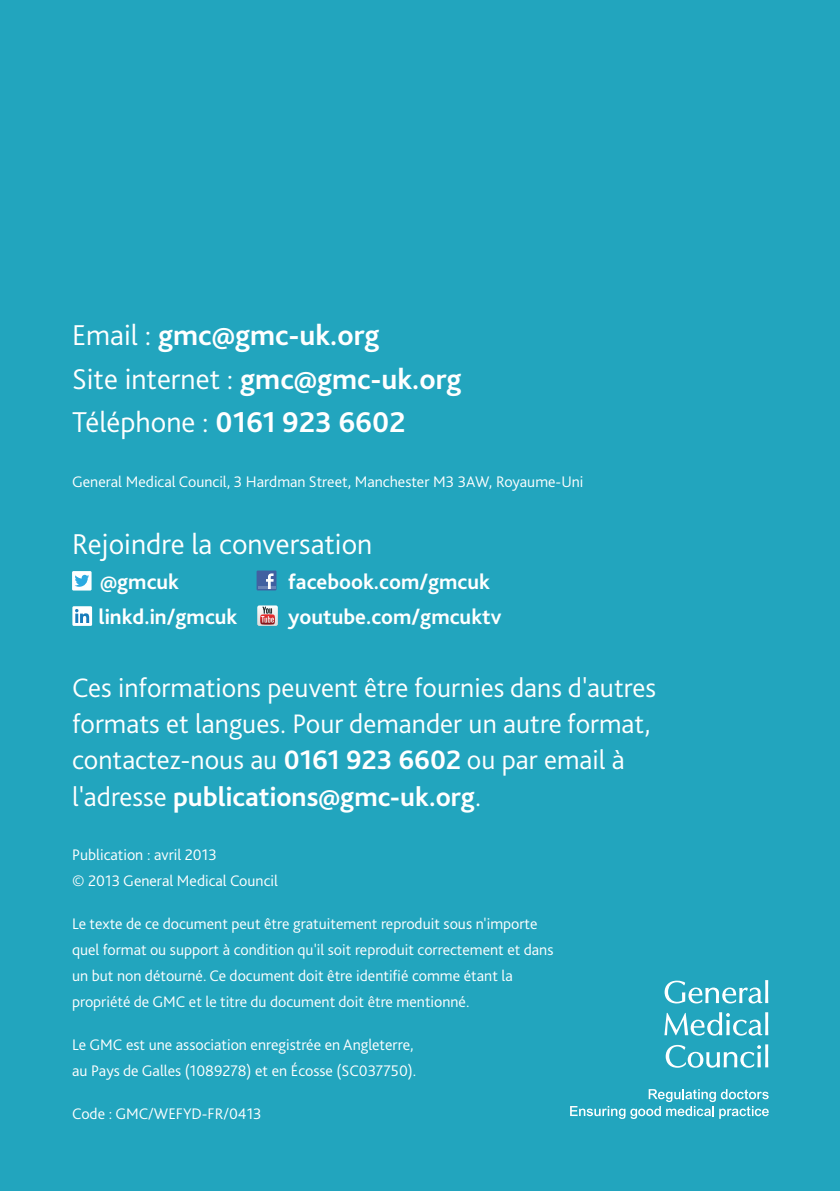
<style>
.page{position:relative;width:840px;height:1191px;background:#fff}
.page>*{position:absolute;margin:0;border:0;box-sizing:border-box;transform-origin:0 0}
.t1{font:700 30px/43.6px "Bliss 2";color:#fff}
.t2{font:300 30px "Bliss 2";color:#fff}
.t3{font:300 28px/36px "Bliss 2";color:#fff}
.t4{font:700 22px "Bliss 2";color:#fff}
.t5{font:300 16px/26px "Bliss 2";color:#fff}
.s1{font-weight:300}
.s2{font-weight:700}
</style>
<div class="page">
<div style="left:0;top:0;width:839px;height:1191px;background:#22a5be"></div>
<svg style="left:570px;top:1089px;width:198px;height:30px"></svg>
<svg style="left:664px;top:980px;width:103px;height:23px"></svg>
<svg style="left:664px;top:1012px;width:103px;height:23px"></svg>
<svg style="left:665px;top:1044px;width:102px;height:23px"></svg>
<svg style="left:72px;top:571px;width:19px;height:19px"></svg>
<div style="left:256px;top:570px;width:20px;height:20px;background:#4160a1"></div>
<hr style="left:258px;top:586px;width:17px;height:3px;background:#6a83b6">
<svg style="left:266px;top:573px;width:7px;height:16px"></svg>
<svg style="left:72px;top:606px;width:20px;height:20px"></svg>
<svg style="left:257px;top:605px;width:21px;height:21px"></svg>
<h1 class="t1" style="left:72px;top:312px;width:391px"><span class="s1">Email :</span> gmc@gmc-uk.org<br><span class="s1">Site internet :</span> gmc@gmc-uk.org<br><span class="s1">Téléphone :</span> 0161 923 6602</h1>
<p class="t5" style="left:72px;top:468px;width:512px">General Medical Council, 3 Hardman Street, Manchester M3 3AW, Royaume-Uni</p>
<h1 class="t2" style="left:72px;top:525px;width:301px">Rejoindre la conversation</h1>
<h3 class="t4" style="left:100px;top:568px;width:80px">@gmcuk</h3>
<h3 class="t4" style="left:288px;top:568px;width:203px">facebook.com/gmcuk</h3>
<h3 class="t4" style="left:98px;top:603px;width:140px">linkd.in/gmcuk</h3>
<h3 class="t4" style="left:288px;top:603px;width:214px">youtube.com/gmcuktv</h3>
<h2 class="t3" style="left:72px;top:669px;width:585px">Ces informations peuvent être fournies dans d'autres formats et langues. Pour demander un autre format, contactez-nous au <span class="s2">0161 923 6602</span> ou par email à l'adresse <span class="s2">publications@gmc-uk.org</span>.</h2>
<p class="t5" style="left:72px;top:841px;width:207px">Publication : avril 2013<br>© 2013 General Medical Council</p>
<p class="t5" style="left:72px;top:910px;width:482px">Le texte de ce document peut être gratuitement reproduit sous n'importe quel format ou support à condition qu'il soit reproduit correctement et dans un but non détourné. Ce document doit être identifié comme étant la propriété de GMC et le titre du document doit être mentionné.</p>
<p class="t5" style="left:72px;top:1031px;width:345px">Le GMC est une association enregistrée en Angleterre, au Pays de Galles (1089278) et en Écosse (SC037750).</p>
<p class="t5" style="left:72px;top:1100px;width:191px">Code : GMC/WEFYD-FR/0413</p>
</div>
